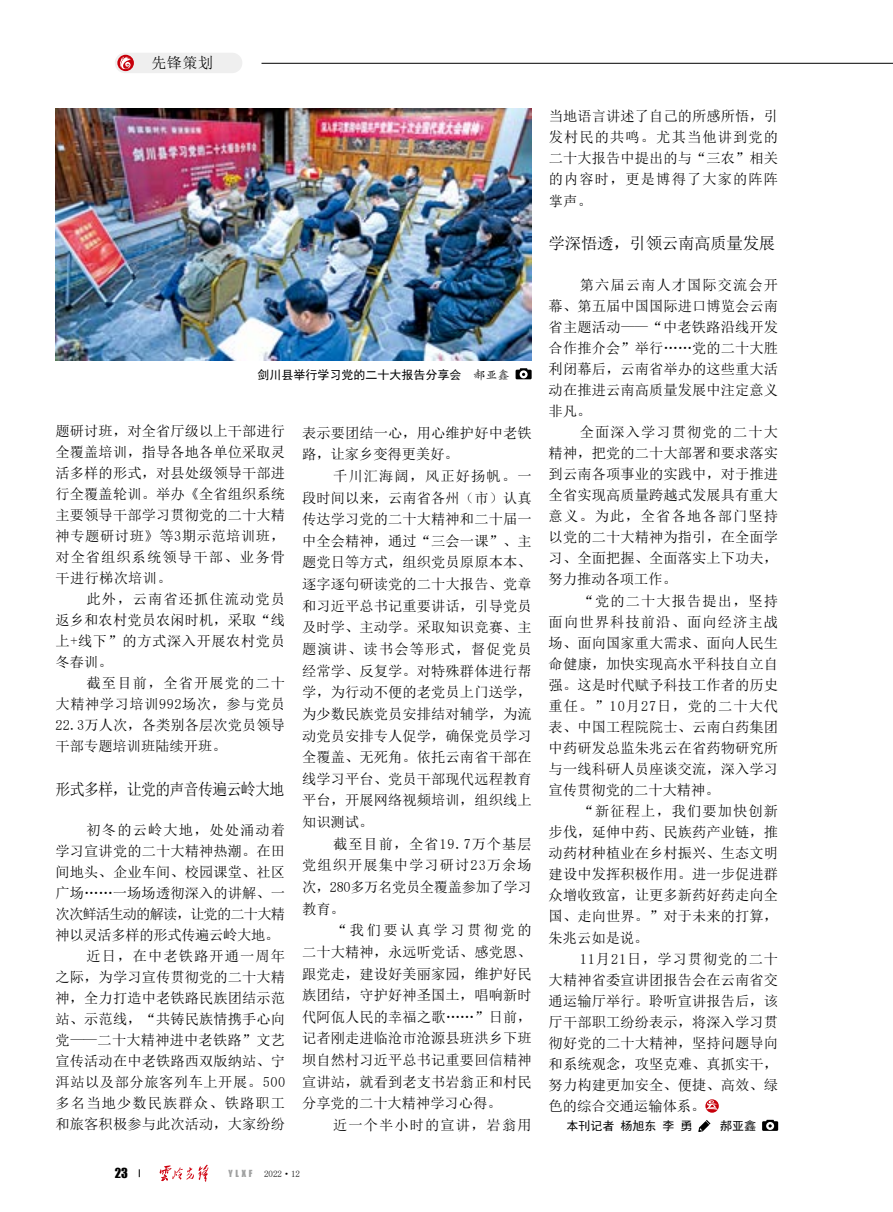
<style>
.page{position:relative;width:893px;height:1212px;background:#fff}
.page>*{position:absolute;margin:0;border:0;box-sizing:border-box;transform-origin:0 0}
.t1{font:16.5px "Sim Sun";letter-spacing:-.04em;color:#000;scale:.9 1}
.t2{font:16.5px "Sim Sun";letter-spacing:-.02em;color:#000}
.t3{font:15px "Sim Sun";color:#000}
.t4{font:14.25px/21px "Sim Sun";letter-spacing:.005em;color:#000;text-align:justify}
.t5{font:14.25px "Sim Sun";letter-spacing:.075em;color:#000}
.t6{font:14.25px "Sim Sun";letter-spacing:-.055em;color:#000}
.t7{font:14.25px "Sim Sun";letter-spacing:.04em;color:#000}
.t8{font:14.25px "Sim Sun";letter-spacing:-.02em;color:#000}
.t9{font:14.25px "Sim Sun";letter-spacing:.08em;color:#000}
.t10{font:12.75px "Impact";color:#000}
.t11{font:12px "Sim Hei";color:#000}
.t12{font:9px "Sim Sun";color:#000}
.t13{font:9px "Impact";color:#9fa0a0}
.s1{font-family:"FZKTK GBK1 0"}
</style>
<div class="page">
<svg style="left:159px;top:1164px;width:49px;height:18px"></svg>
<hr style="left:261px;top:63px;width:632px;height:1px;background:#000">
<div style="left:115px;top:53px;width:127px;height:20px;background:#efefef;border-radius:10px"></div>
<svg style="left:117px;top:55px;width:17px;height:16px"></svg>
<svg style="left:118px;top:57px;width:13px;height:14px"></svg>
<svg style="left:705px;top:1099px;width:14px;height:14px"></svg>
<svg style="left:706px;top:1100px;width:12px;height:10px"></svg>
<svg style="left:698px;top:1120px;width:12px;height:12px"></svg>
<svg style="left:762px;top:1120px;width:16px;height:11px"></svg>
<img style="left:56px;top:109px;width:475px;height:251px">
<svg style="left:516px;top:368px;width:16px;height:11px"></svg>
<p class="t3" style="left:151px;top:55px;width:63px">先锋策划</p>
<p class="t11" style="left:258px;top:368px;width:253px">剑川县举行学习党的二十大报告分享会 <span class="s1">郝亚鑫</span></p>
<p class="t4" style="left:56px;top:421px;width:231px">题研讨班，对全省厅级以上干部进行全覆盖培训，指导各地各单位采取灵活多样的形式，对县处级领导干部进行全覆盖轮训。举办《全省组织系统主要领导干部学习贯彻党的二十大精神专题研讨班》等3期示范培训班，对全省组织系统领导干部、业务骨干进行梯次培训。</p>
<p class="t4" style="left:56px;top:589px;width:231px;text-indent:31px">此外，云南省还抓住流动党员返乡和农村党员农闲时机，采取“线上+线下”的方式深入开展农村党员冬春训。</p>
<p class="t4" style="left:56px;top:673px;width:231px;text-indent:31px">截至目前，全省开展党的二十大精神学习培训992场次，参与党员22.3万人次，各类别各层次党员领导干部专题培训班陆续开班。</p>
<p class="t1" style="left:56px;top:781px;width:256px">形式多样，让党的声音传遍云岭大地</p>
<p class="t5" style="left:87px;top:823px;width:200px">初冬的云岭大地，处处涌动着</p>
<p class="t4" style="left:56px;top:841px;width:231px">学习宣讲党的二十大精神热潮。在田</p>
<p class="t4" style="left:56px;top:862px;width:231px">间地头、企业车间、校园课堂、社区</p>
<p class="t4" style="left:56px;top:883px;width:231px">广场……一场场透彻深入的讲解、一</p>
<p class="t6" style="left:56px;top:907px;width:231px">次次鲜活生动的解读，让党的二十大精</p>
<p class="t8" style="left:56px;top:928px;width:225px">神以灵活多样的形式传遍云岭大地。</p>
<p class="t5" style="left:87px;top:949px;width:200px">近日，在中老铁路开通一周年</p>
<p class="t4" style="left:56px;top:967px;width:231px">之际，为学习宣传贯彻党的二十大精</p>
<p class="t4" style="left:56px;top:988px;width:231px">神，全力打造中老铁路民族团结示范</p>
<p class="t4" style="left:56px;top:1009px;width:231px">站、示范线，“共铸民族情携手心向</p>
<p class="t4" style="left:56px;top:1030px;width:231px">党——二十大精神进中老铁路”文艺</p>
<p class="t4" style="left:56px;top:1051px;width:231px">宣传活动在中老铁路西双版纳站、宁</p>
<p class="t7" style="left:56px;top:1075px;width:231px">洱站以及部分旅客列车上开展。500</p>
<p class="t9" style="left:56px;top:1096px;width:231px">多名当地少数民族群众、铁路职工</p>
<p class="t4" style="left:56px;top:1114px;width:231px">和旅客积极参与此次活动，大家纷纷</p>
<p class="t4" style="left:302px;top:422px;width:231px;line-height:21.6px">表示要团结一心，用心维护好中老铁路，让家乡变得更美好。</p>
<p class="t4" style="left:302px;top:465px;width:231px;line-height:21.6px;text-indent:31px">千川汇海阔，风正好扬帆。一段时间以来，云南省各州（市）认真传达学习党的二十大精神和二十届一中全会精神，通过“三会一课”、主题党日等方式，组织党员原原本本、逐字逐句研读党的二十大报告、党章和习近平总书记重要讲话，引导党员及时学、主动学。采取知识竞赛、主题演讲、读书会等形式，督促党员经常学、反复学。对特殊群体进行帮学，为行动不便的老党员上门送学，为少数民族党员安排结对辅学，为流动党员安排专人促学，确保党员学习全覆盖、无死角。依托云南省干部在线学习平台、党员干部现代远程教育平台，开展网络视频培训，组织线上知识测试。</p>
<p class="t4" style="left:302px;top:833px;width:231px;line-height:21.6px;text-indent:31px">截至目前，全省19.7万个基层党组织开展集中学习研讨23万余场次，280多万名党员全覆盖参加了学习教育。</p>
<p class="t4" style="left:302px;top:919px;width:231px;line-height:21.6px;text-indent:31px">“我们要认真学习贯彻党的二十大精神，永远听党话、感党恩、跟党走，建设好美丽家园，维护好民族团结，守护好神圣国土，唱响新时代阿佤人民的幸福之歌……”日前，记者刚走进临沧市沧源县班洪乡下班坝自然村习近平总书记重要回信精神宣讲站，就看到老支书岩翁正和村民分享党的二十大精神学习心得。</p>
<p class="t5" style="left:333px;top:1118px;width:200px">近一个半小时的宣讲，岩翁用</p>
<p class="t10" style="left:115px;top:1163px;width:15px">23</p>
<p class="t13" style="left:228px;top:1167px;width:25px">YLXF</p>
<p class="t12" style="left:264px;top:1169px;width:37px">2022·12</p>
<p class="t4" style="left:549px;top:106px;width:231px">当地语言讲述了自己的所感所悟，引发村民的共鸣。尤其当他讲到党的二十大报告中提出的与“三农”相关的内容时，更是博得了大家的阵阵掌声。</p>
<p class="t2" style="left:549px;top:235px;width:228px">学深悟透，引领云南高质量发展</p>
<p class="t4" style="left:549px;top:274px;width:231px;text-indent:31px">第六届云南人才国际交流会开幕、第五届中国国际进口博览会云南省主题活动——“中老铁路沿线开发合作推介会”举行……党的二十大胜利闭幕后，云南省举办的这些重大活动在推进云南高质量发展中注定意义非凡。</p>
<p class="t4" style="left:549px;top:421px;width:231px;text-indent:31px">全面深入学习贯彻党的二十大精神，把党的二十大部署和要求落实到云南各项事业的实践中，对于推进全省实现高质量跨越式发展具有重大意义。为此，全省各地各部门坚持以党的二十大精神为指引，在全面学习、全面把握、全面落实上下功夫，努力推动各项工作。</p>
<p class="t4" style="left:549px;top:590px;width:231px;text-indent:31px">“党的二十大报告提出，坚持面向世界科技前沿、面向经济主战场、面向国家重大需求、面向人民生命健康，加快实现高水平科技自立自强。这是时代赋予科技工作者的历史重任。”10月27日，党的二十大代表、中国工程院院士、云南白药集团中药研发总监朱兆云在省药物研究所与一线科研人员座谈交流，深入学习宣传贯彻党的二十大精神。</p>
<p class="t4" style="left:549px;top:800px;width:231px;text-indent:31px">“新征程上，我们要加快创新步伐，延伸中药、民族药产业链，推动药材种植业在乡村振兴、生态文明建设中发挥积极作用。进一步促进群众增收致富，让更多新药好药走向全国、走向世界。”对于未来的打算，朱兆云如是说。</p>
<p class="t4" style="left:549px;top:948px;width:231px;text-indent:31px">11月21日，学习贯彻党的二十大精神省委宣讲团报告会在云南省交通运输厅举行。聆听宣讲报告后，该厅干部职工纷纷表示，将深入学习贯彻好党的二十大精神，坚持问题导向和系统观念，攻坚克难、真抓实干，努力构建更加安全、便捷、高效、绿色的综合交通运输体系。</p>
<p class="t11" style="left:566px;top:1120px;width:127px">本刊记者 杨旭东 李 勇</p>
<p class="t11" style="left:720px;top:1120px;width:37px">郝亚鑫</p>
</div>
